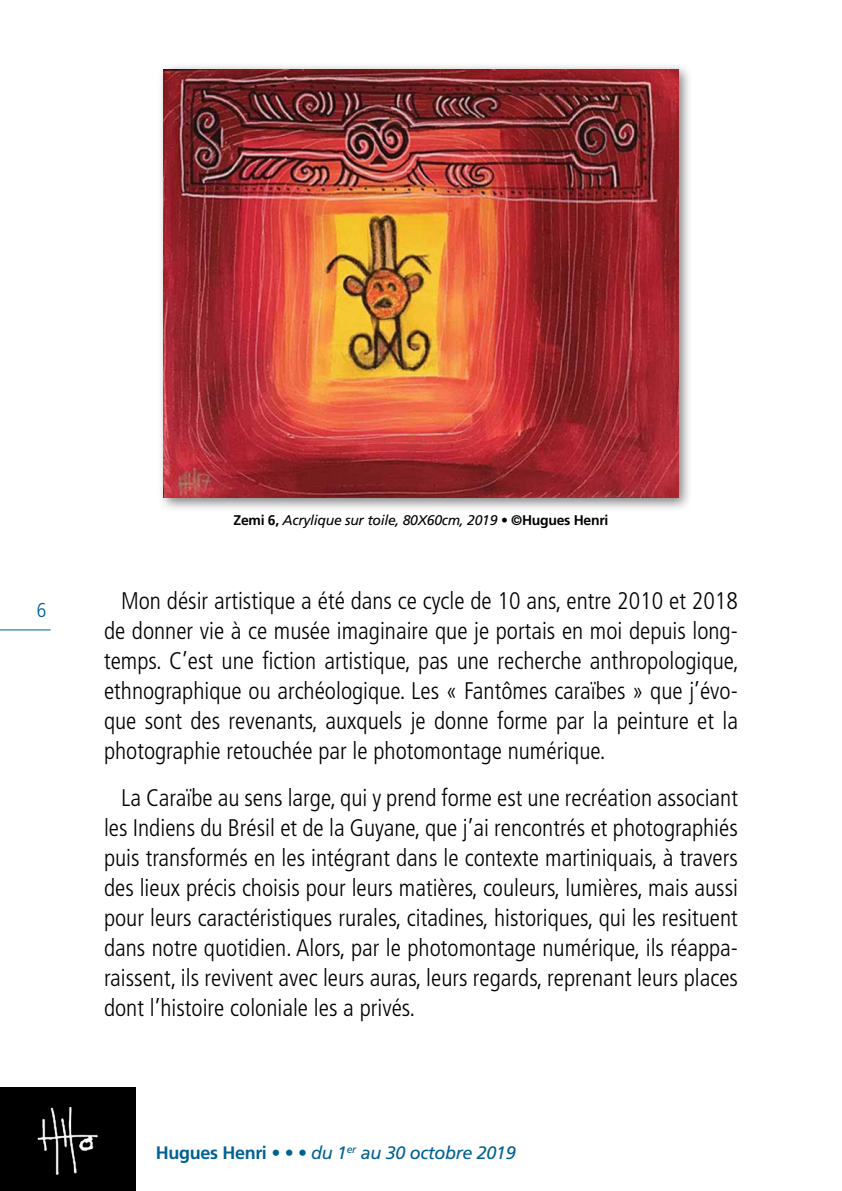
<style>
.page{position:relative;width:842px;height:1191px;background:#fff}
.page>*{position:absolute;margin:0;border:0;box-sizing:border-box;transform-origin:0 0}
.t1{font:300 condensed 24px/30px "Frutiger";color:#000;text-align:justify}
.t2{font:300 condensed 20px "Frutiger";color:#006193}
.t3{font:italic 18px "Frutiger";letter-spacing:-.02em;color:#006193}
.t4{font:italic 14px "Frutiger";letter-spacing:-.02em;color:#000}
.s1{font-weight:700;font-style:normal}
</style>
<div class="page">
<div style="left:0;top:1087px;width:136px;height:104px;background:#000"></div>
<img style="left:37px;top:1106px;width:61px;height:68px">
<hr style="left:0;top:629px;width:51px;height:1px;background:#006193">
<div style="left:157px;top:62px;width:536px;height:450px;background:#000;opacity:.5"></div>
<img style="left:164px;top:69px;width:514px;height:428px">
<p class="t2" style="left:37px;top:599px;width:11px">6</p>
<p class="t4" style="left:233px;top:512px;width:376px"><span class="s1">Zemi 6,</span> Acrylique sur toile, 80X60cm, 2019 • <span class="s1">©Hugues Henri</span></p>
<p class="t1" style="left:104px;top:586px;width:636px;text-indent:17px">Mon désir artistique a été dans ce cycle de 10 ans, entre 2010 et 2018 de donner vie à ce musée imaginaire que je portais en moi depuis long&shy;temps. C’est une fiction artistique, pas une recherche anthropologique, ethnographique ou archéologique. Les « Fantômes caraïbes » que j’évo&shy;que sont des revenants, auxquels je donne forme par la peinture et la photographie retouchée par le photomontage numérique.</p>
<p class="t1" style="left:104px;top:783px;width:635px;text-indent:17px">La Caraïbe au sens large, qui y prend forme est une recréation associant les Indiens du Brésil et de la Guyane, que j’ai rencontrés et photographiés puis transformés en les intégrant dans le contexte martiniquais, à travers des lieux précis choisis pour leurs matières, couleurs, lumières, mais aussi pour leurs caractéristiques rurales, citadines, historiques, qui les resituent dans notre quotidien. Alors, par le photomontage numérique, ils réappa&shy;raissent, ils revivent avec leurs auras, leurs regards, reprenant leurs places dont l’histoire coloniale les a privés.</p>
<p class="t3" style="left:156px;top:1142px;width:361px"><span class="s1">Hugues Henri</span> • • • du 1<sup>er</sup> au 30 octobre 2019</p>
</div>
